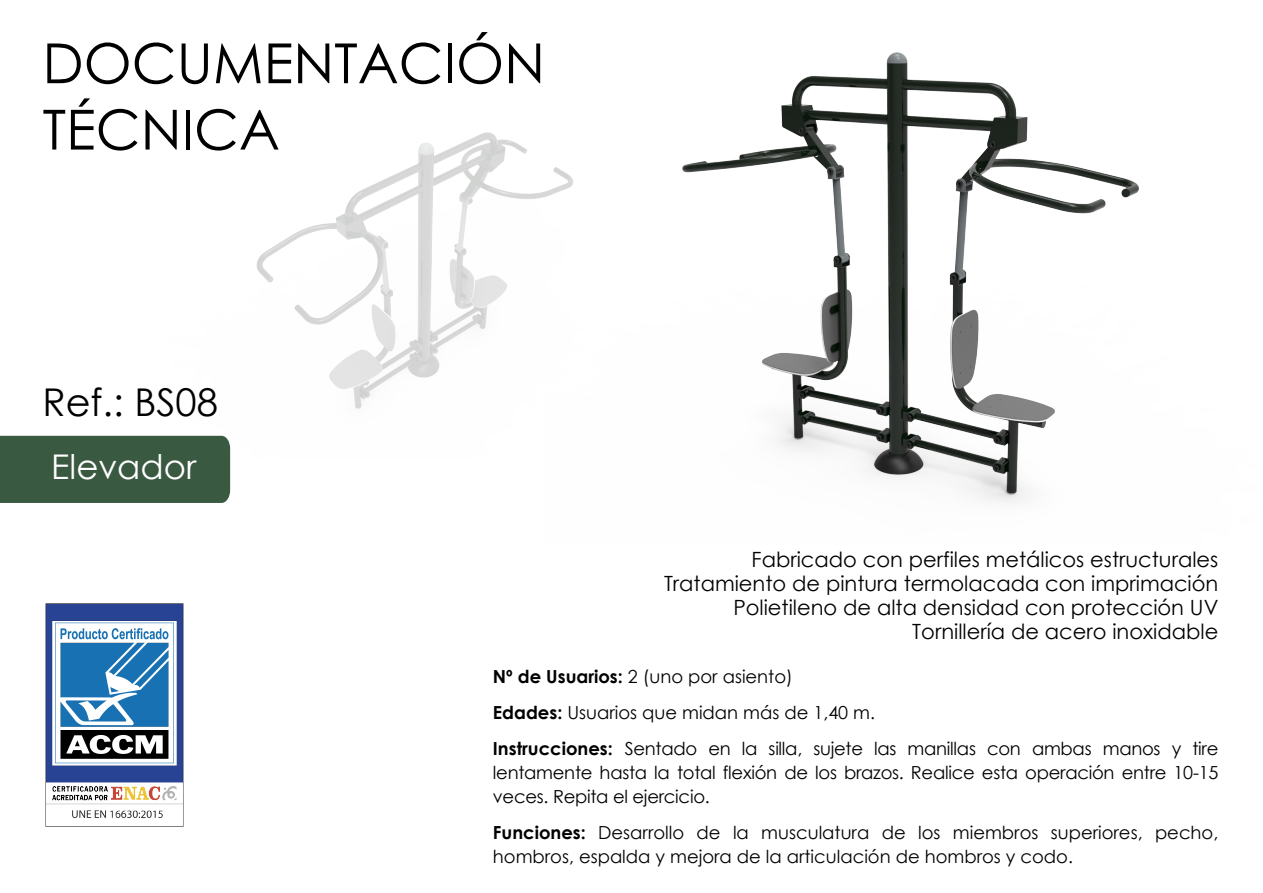
<style>
.page{position:relative;width:1263px;height:893px;background:#fff}
.page>*{position:absolute;margin:0;border:0;box-sizing:border-box;transform-origin:0 0}
.t1{font:55.35px/66.3px "Century Gothic";color:#000}
.t2{font:38.25px "Century Gothic";color:#000}
.t3{font:34.05px "Century Gothic";color:#fff}
.t4{font:21px/24px "Century Gothic";color:#000;text-align:right}
.t5{font:18px/36px "Century Gothic";letter-spacing:-.015em;color:#000}
.s1{font-weight:700}
</style>
<div class="page">
<img style="left:157px;top:132px;width:387px;height:326px">
<img style="left:544px;top:52px;width:595px;height:451px">
<div style="left:0;top:436px;width:230px;height:67px;background:#3a5941"></div>
<img style="left:45px;top:603px;width:139px;height:224px">
<h1 class="t1" style="left:43px;top:29px;width:504px">DOCUMENTACIÓN<br>TÉCNICA</h1>
<h2 class="t2" style="left:43px;top:375px;width:177px">Ref.: BS08</h2>
<h3 class="t3" style="left:51px;top:443px;width:147px">Elevador</h3>
<p class="t4" style="left:664px;top:547px;width:556px">Fabricado con perfiles metálicos estructurales Tratamiento de pintura termolacada con imprimación Polietileno de alta densidad con protección UV Tornillería de acero inoxidable</p>
<p class="t5" style="left:493px;top:659px;width:727px"><span class="s1">Nº de Usuarios:</span> 2 (uno por asiento)<br><span class="s1">Edades:</span> Usuarios que midan más de 1,40 m.<br><span class="s1">Instrucciones:</span> Sentado en la silla, sujete las manillas con ambas manos y tire</p>
<p class="t5" style="left:493px;top:761px;width:727px;line-height:24px">lentamente hasta la total flexión de los brazos. Realice esta operación entre 10-15 veces. Repita el ejercicio.</p>
<p class="t5" style="left:493px;top:821px;width:727px;line-height:24px"><span class="s1">Funciones:</span> Desarrollo de la musculatura de los miembros superiores, pecho, hombros, espalda y mejora de la articulación de hombros y codo.</p>
</div>
